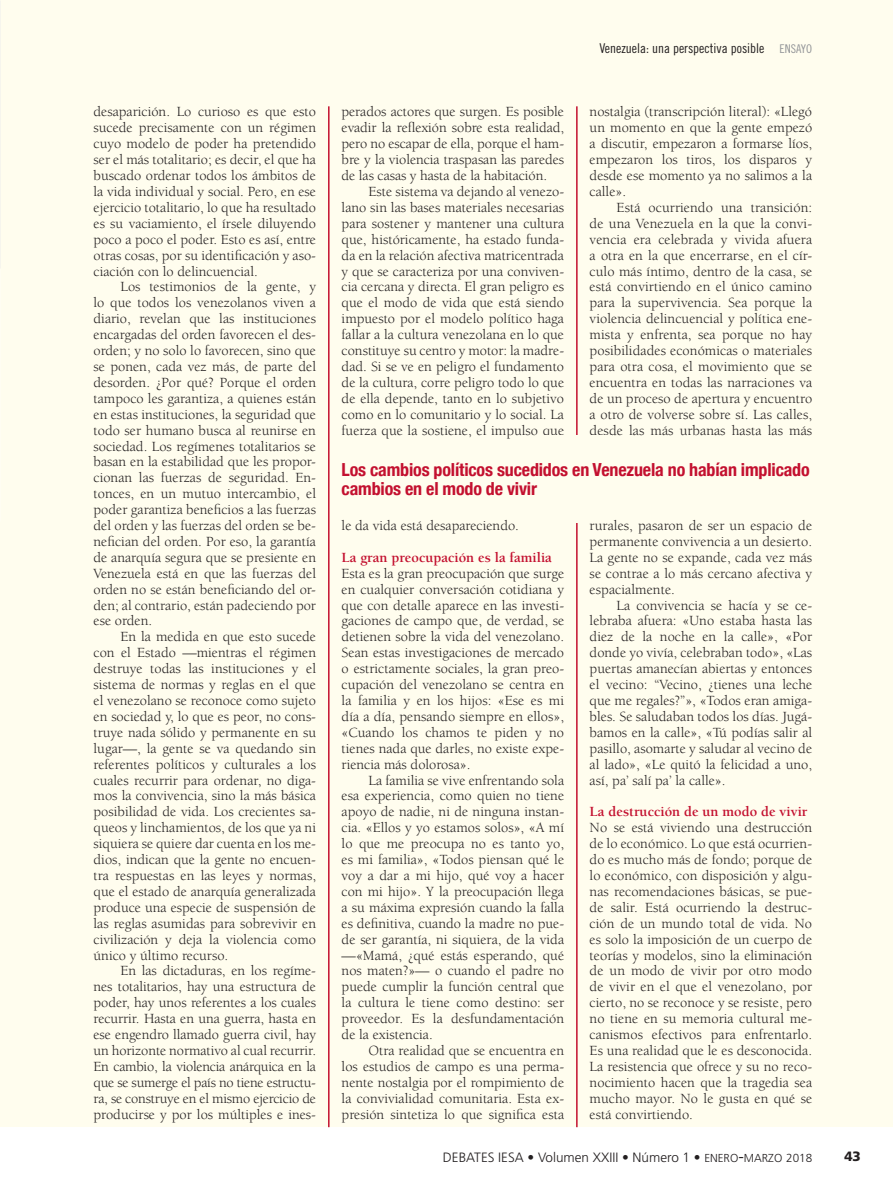
<style>
.page{position:relative;width:893px;height:1191px;background:#fff}
.page>*{position:absolute;margin:0;border:0;box-sizing:border-box;transform-origin:0 0}
.t1{font:700 condensed 18px/19.5px "Helvetica Neue";letter-spacing:-.01em;color:#c3102f}
.t2{font:14.4px/15.9px "Berkeley Std";color:#231f20;text-align:justify}
.Heading_1{font:700 14.4px "Berkeley Std";color:#c3102f}
.t3{font:300 13.5px "Frutiger";color:#231f20}
.t4{font:13.5px "Trade Gothic LT Std Cn 18";color:#231f20}
.t5{font:900 13.5px "Frutiger";color:#231f20}
.s1{font-size:12px;color:#939598}
.s2{font-size:11.55px}
.s3{font-size:16.5px}
.s4{font-size:11.7px}
</style>
<div class="page">
<div style="left:0;top:0;width:893px;height:1127px;background:#fffdee"></div>
<hr style="left:328px;top:106px;width:2px;height:1021px;background:#c3102f">
<hr style="left:576px;top:106px;width:2px;height:1021px;background:#c3102f">
<p class="t2" style="left:94px;top:104px;width:224px">desaparición. Lo curioso es que esto sucede precisamente con un régimen cuyo modelo de poder ha pretendido ser el más totalitario; es decir, el que ha buscado ordenar todos los ámbitos de la vida individual y social. Pero, en ese ejercicio totalitario, lo que ha resultado es su vaciamiento, el írsele diluyendo poco a poco el poder. Esto es así, entre otras cosas, por su identificación y aso&shy;ciación con lo delincuencial.</p>
<p class="t2" style="left:94px;top:279px;width:224px;text-indent:27px">Los testimonios de la gente, y lo que todos los venezolanos viven a diario, revelan que las instituciones encargadas del orden favorecen el des&shy;orden; y no solo lo favorecen, sino que se ponen, cada vez más, de parte del desorden. ¿Por qué? Porque el orden tampoco les garantiza, a quienes están en estas instituciones, la seguridad que todo ser humano busca al reunirse en sociedad. Los regímenes totalitarios se basan en la estabilidad que les propor&shy;cionan las fuerzas de seguridad. En&shy;tonces, en un mutuo intercambio, el poder garantiza beneficios a las fuerzas del orden y las fuerzas del orden se be&shy;nefician del orden. Por eso, la garantía de anarquía segura que se presiente en Venezuela está en que las fuerzas del orden no se están beneficiando del or&shy;den; al contrario, están padeciendo por ese orden.</p>
<p class="t2" style="left:94px;top:629px;width:224px;text-indent:27px">En la medida en que esto sucede con el Estado —mientras el régimen destruye todas las instituciones y el sistema de normas y reglas en el que el venezolano se reconoce como sujeto en sociedad y, lo que es peor, no cons&shy;truye nada sólido y permanente en su lugar—, la gente se va quedando sin referentes políticos y culturales a los cuales recurrir para ordenar, no diga&shy;mos la convivencia, sino la más básica posibilidad de vida. Los crecientes sa&shy;queos y linchamientos, de los que ya ni siquiera se quiere dar cuenta en los me&shy;dios, indican que la gente no encuen&shy;tra respuestas en las leyes y normas, que el estado de anarquía generalizada produce una especie de suspensión de las reglas asumidas para sobrevivir en civilización y deja la violencia como único y último recurso.</p>
<p class="t2" style="left:94px;top:963px;width:224px;text-indent:27px">En las dictaduras, en los regíme&shy;nes totalitarios, hay una estructura de poder, hay unos referentes a los cuales recurrir. Hasta en una guerra, hasta en ese engendro llamado guerra civil, hay un horizonte normativo al cual recurrir.<br>En cambio, la violencia anárquica en la que se sumerge el país no tiene estructu&shy;ra, se construye en el mismo ejercicio de producirse y por los múltiples e ines-</p>
<p class="t2" style="left:342px;top:104px;width:224px">perados actores que surgen. Es posible evadir la reflexión sobre esta realidad, pero no escapar de ella, porque el ham&shy;bre y la violencia traspasan las paredes de las casas y hasta de la habitación.</p>
<p class="t2" style="left:342px;top:184px;width:224px;text-indent:27px">Este sistema va dejando al venezo&shy;lano sin las bases materiales necesarias para sostener y mantener una cultura que, históricamente, ha estado funda&shy;da en la relación afectiva matricentrada y que se caracteriza por una conviven&shy;cia cercana y directa. El gran peligro es que el modo de vida que está siendo impuesto por el modelo político haga fallar a la cultura venezolana en lo que constituye su centro y motor: la madre&shy;dad. Si se ve en peligro el fundamento de la cultura, corre peligro todo lo que de ella depende, tanto en lo subjetivo como en lo comunitario y lo social. La fuerza que la sostiene, el impulso que</p>
<p class="t4" style="left:599px;top:40px;width:214px">Venezuela: una perspectiva posible <span class="s1">ENSAYO</span></p>
<p class="t2" style="left:590px;top:104px;width:224px">nostalgia (transcripción literal): «Llegó un momento en que la gente empezó a discutir, empezaron a formarse líos, empezaron los tiros, los disparos y desde ese momento ya no salimos a la calle».</p>
<p class="t2" style="left:590px;top:200px;width:224px;text-indent:27px">Está ocurriendo una transición: de una Venezuela en la que la convi&shy;vencia era celebrada y vivida afuera a otra en la que encerrarse, en el cír&shy;culo más íntimo, dentro de la casa, se está convirtiendo en el único camino para la supervivencia. Sea porque la violencia delincuencial y política ene&shy;mista y enfrenta, sea porque no hay posibilidades económicas o materiales para otra cosa, el movimiento que se encuentra en todas las narraciones va de un proceso de apertura y encuentro a otro de volverse sobre sí. Las calles, desde las más urbanas hasta las más</p>
<p class="t1" style="left:342px;top:458px;width:470px">Los cambios políticos sucedidos en Venezuela no habían implicado cambios en el modo de vivir</p>
<p class="t2" style="left:342px;top:518px;width:179px">le da vida está desapareciendo.</p>
<p class="Heading_1" style="left:342px;top:549px;width:212px">La gran preocupación es la familia</p>
<p class="t2" style="left:342px;top:565px;width:224px">Esta es la gran preocupación que surge en cualquier conversación cotidiana y que con detalle aparece en las investi&shy;gaciones de campo que, de verdad, se detienen sobre la vida del venezolano.<br>Sean estas investigaciones de mercado o estrictamente sociales, la gran preo&shy;cupación del venezolano se centra en la familia y en los hijos: «Ese es mi día a día, pensando siempre en ellos», «Cuando los chamos te piden y no tienes nada que darles, no existe expe&shy;riencia más dolorosa».</p>
<p class="t2" style="left:342px;top:772px;width:224px;text-indent:27px">La familia se vive enfrentando sola esa experiencia, como quien no tiene apoyo de nadie, ni de ninguna instan&shy;cia. «Ellos y yo estamos solos», «A mí lo que me preocupa no es tanto yo, es mi familia», «Todos piensan qué le voy a dar a mi hijo, qué voy a hacer con mi hijo». Y la preocupación llega a su máxima expresión cuando la falla es definitiva, cuando la madre no pue&shy;de ser garantía, ni siquiera, de la vida —«Mamá, ¿qué estás esperando, qué nos maten?»— o cuando el padre no puede cumplir la función central que la cultura le tiene como destino: ser proveedor. Es la desfundamentación de la existencia.</p>
<p class="t2" style="left:342px;top:1042px;width:224px;text-indent:27px">Otra realidad que se encuentra en los estudios de campo es una perma&shy;nente nostalgia por el rompimiento de la convivialidad comunitaria. Esta ex&shy;presión sintetiza lo que significa esta</p>
<p class="t2" style="left:590px;top:518px;width:224px">rurales, pasaron de ser un espacio de permanente convivencia a un desierto.<br>La gente no se expande, cada vez más se contrae a lo más cercano afectiva y espacialmente.</p>
<p class="t2" style="left:590px;top:597px;width:224px;text-indent:27px">La convivencia se hacía y se ce&shy;lebraba afuera: «Uno estaba hasta las diez de la noche en la calle», «Por donde yo vivía, celebraban todo», «Las puertas amanecían abiertas y entonces el vecino: “Vecino, ¿tienes una leche que me regales?”», «Todos eran amiga&shy;bles. Se saludaban todos los días. Jugá&shy;bamos en la calle», «Tú podías salir al pasillo, asomarte y saludar al vecino de al lado», «Le quitó la felicidad a uno, así, pa’ salí pa’ la calle».</p>
<p class="Heading_1" style="left:590px;top:804px;width:219px">La destrucción de un modo de vivir</p>
<p class="t2" style="left:590px;top:820px;width:224px">No se está viviendo una destrucción de lo económico. Lo que está ocurrien&shy;do es mucho más de fondo; porque de lo económico, con disposición y algu&shy;nas recomendaciones básicas, se pue&shy;de salir. Está ocurriendo la destruc&shy;ción de un mundo total de vida. No es solo la imposición de un cuerpo de teorías y modelos, sino la eliminación de un modo de vivir por otro modo de vivir en el que el venezolano, por cierto, no se reconoce y se resiste, pero no tiene en su memoria cultural me&shy;canismos efectivos para enfrentarlo.<br>Es una realidad que le es desconocida.<br>La resistencia que ofrece y su no reco&shy;nocimiento hacen que la tragedia sea mucho mayor. No le gusta en qué se está convirtiendo.</p>
<p class="t3" style="left:443px;top:1150px;width:371px">DEBATES IESA • Volumen XXIII • Número 1 • <span class="s2">ENERO</span><span class="s3">-</span><span class="s2">MARZO</span> <span class="s4">2018</span></p>
<p class="t5" style="left:844px;top:1148px;width:18px">43</p>
</div>
